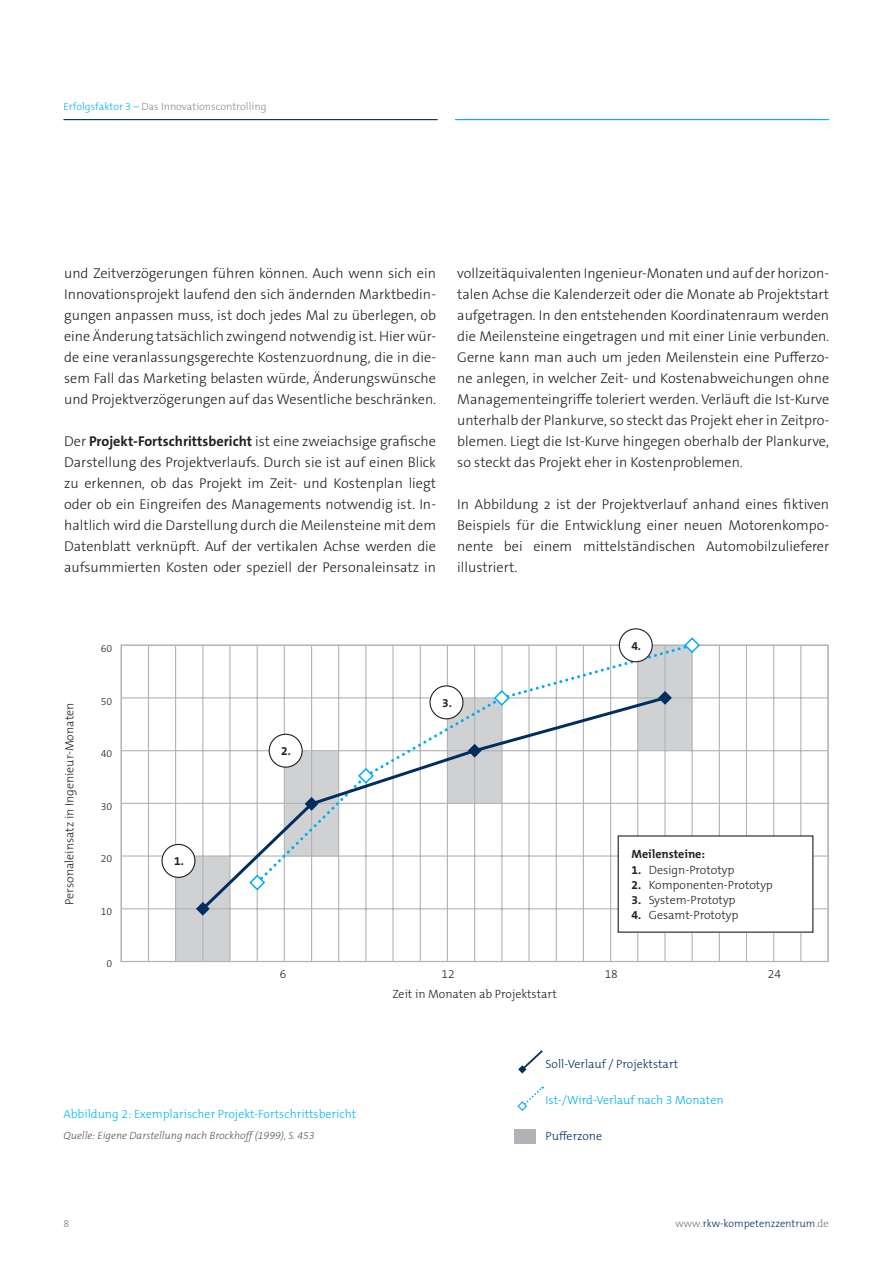
<style>
.page{position:relative;width:893px;height:1263px;background:#fff}
.page>*{position:absolute;margin:0;border:0;box-sizing:border-box;transform-origin:0 0}
.copy_blocksatz_9_5_p{font:300 14.25px/21px "The Sans Os F";color:#231f20;text-align:justify}
.copy_grafiken{font:300 12px "The Mix B W3";color:#231f20}
.bildunterschrift{font:300 12px "The Mix B W3";color:#00baf1}
.copy_grafiken-2{font:300 12px "The Mix B W3";color:#002e5e}
.copy_grafiken-3{font:300 12px "The Mix B W3";color:#00aeef}
.copy_grafiken-4{font:700 12px "The Mix B W7";color:#231f20}
.quelle_P{font:italic 300 10.5px "The Mix B W3";color:#57585a}
.t1{font:300 10.5px "The Mix B W3";color:#898b8e}
.t2{font:300 10.5px "The Mix B W3";color:#002e5e}
.t3{font:300 10.5px "The Mix B W3";color:#231f20}
.t4{font:300 10.5px "The Mix B W3";color:#76787b}
.s1{color:#00b6f0}
.s2{font-weight:700}
.s3{font-family:"The Mix B W7";font-weight:700}
.s4{color:#76787b}
</style>
<div class="page">
<hr style="left:63px;top:119px;width:375px;height:1px;background:#002e5e">
<hr style="left:455px;top:119px;width:374px;height:1px;background:#00aeef">
<hr style="left:121px;top:908px;width:707px;height:1px;background:#b2b3b7">
<hr style="left:121px;top:855px;width:707px;height:1px;background:#b2b3b7">
<hr style="left:121px;top:803px;width:707px;height:1px;background:#b2b3b7">
<hr style="left:121px;top:750px;width:707px;height:1px;background:#b2b3b7">
<hr style="left:121px;top:697px;width:707px;height:1px;background:#b2b3b7">
<hr style="left:800px;top:645px;width:1px;height:316px;background:#b2b3b7">
<hr style="left:773px;top:645px;width:1px;height:316px;background:#b2b3b7">
<hr style="left:746px;top:645px;width:1px;height:316px;background:#b2b3b7">
<hr style="left:719px;top:645px;width:1px;height:316px;background:#b2b3b7">
<hr style="left:691px;top:645px;width:2px;height:316px;background:#b2b3b7">
<hr style="left:175px;top:645px;width:1px;height:316px;background:#b2b3b7">
<hr style="left:148px;top:645px;width:1px;height:316px;background:#b2b3b7">
<svg style="left:176px;top:645px;width:516px;height:316px"></svg>
<svg style="left:199px;top:694px;width:419px;height:219px"></svg>
<svg style="left:196px;top:902px;width:14px;height:14px"></svg>
<svg style="left:248px;top:636px;width:453px;height:255px"></svg>
<div style="left:618px;top:836px;width:195px;height:96px;background:#fff"></div>
<div style="left:162px;top:844px;width:33px;height:33px;background:#fff;border-radius:50%"></div>
<div style="left:161px;top:844px;width:34px;height:34px;border:1px solid #231f20;border-radius:50%"></div>
<div style="left:514px;top:1129px;width:22px;height:15px;background:#b2b3b7"></div>
<svg style="left:518px;top:1050px;width:25px;height:23px"></svg>
<svg style="left:517px;top:1086px;width:26px;height:25px"></svg>
<div style="left:269px;top:734px;width:33px;height:33px;background:#fff;border-radius:50%"></div>
<div style="left:269px;top:734px;width:34px;height:34px;border:1px solid #231f20;border-radius:50%"></div>
<div style="left:430px;top:686px;width:33px;height:33px;background:#fff;border-radius:50%"></div>
<div style="left:429px;top:685px;width:34px;height:34px;border:1px solid #231f20;border-radius:50%"></div>
<div style="left:619px;top:629px;width:33px;height:33px;background:#fff;border-radius:50%"></div>
<div style="left:619px;top:628px;width:34px;height:34px;border:1px solid #231f20;border-radius:50%"></div>
<p class="t1" style="left:63px;top:99px;width:205px"><span class="s1">Erfolgsfaktor 3 –</span> Das Innovationscontrolling</p>
<p class="copy_blocksatz_9_5_p" style="left:64px;top:263px;width:373px">und Zeitverzögerungen führen können. Auch wenn sich ein Innovationsprojekt laufend den sich ändernden Marktbedin&shy;gungen anpassen muss, ist doch jedes Mal zu überlegen, ob eine Änderung tatsächlich zwingend notwendig ist. Hier wür&shy;de eine veranlassungsgerechte Kostenzuordnung, die in die&shy;sem Fall das Marketing belasten würde, Änderungswünsche und Projektverzögerungen auf das Wesentliche beschränken.</p>
<p class="copy_blocksatz_9_5_p" style="left:64px;top:431px;width:373px">Der <span class="s2">Projekt-Fortschrittsbericht</span> ist eine zweiachsige grafische Darstellung des Projektverlaufs. Durch sie ist auf einen Blick zu erkennen, ob das Projekt im Zeit- und Kostenplan liegt oder ob ein Eingreifen des Managements notwendig ist. In&shy;haltlich wird die Darstellung durch die Meilensteine mit dem Datenblatt verknüpft. Auf der vertikalen Achse werden die aufsummierten Kosten oder speziell der Personaleinsatz in</p>
<p class="copy_blocksatz_9_5_p" style="left:457px;top:263px;width:373px">vollzeitäquivalenten Ingenieur-Monaten und auf der horizon&shy;talen Achse die Kalenderzeit oder die Monate ab Projektstart aufgetragen. In den entstehenden Koordinatenraum werden die Meilensteine eingetragen und mit einer Linie verbunden.<br>Gerne kann man auch um jeden Meilenstein eine Pufferzo&shy;ne anlegen, in welcher Zeit- und Kostenabweichungen ohne Managementeingriffe toleriert werden. Verläuft die Ist-Kurve unterhalb der Plankurve, so steckt das Projekt eher in Zeitpro&shy;blemen. Liegt die Ist-Kurve hingegen oberhalb der Plankurve, so steckt das Projekt eher in Kostenproblemen.</p>
<p class="copy_blocksatz_9_5_p" style="left:457px;top:494px;width:373px">In Abbildung 2 ist der Projektverlauf anhand eines fiktiven Beispiels für die Entwicklung einer neuen Motorenkompo&shy;nente bei einem mittelständischen Automobilzulieferer illustriert.</p>
<p class="t3" style="left:101px;top:642px;width:13px">60</p>
<p class="copy_grafiken-4" style="left:631px;top:638px;width:11px">4.</p>
<p class="copy_grafiken" style="left:62px;top:904px;width:203px;rotate:-90deg">Personaleinsatz in Ingenieur-Monaten</p>
<p class="t3" style="left:101px;top:695px;width:13px">50</p>
<p class="t3" style="left:101px;top:747px;width:13px">40</p>
<p class="t3" style="left:101px;top:800px;width:13px">30</p>
<p class="t3" style="left:101px;top:852px;width:13px">20</p>
<p class="t3" style="left:101px;top:905px;width:13px">10</p>
<p class="t3" style="left:107px;top:957px;width:7px">0</p>
<p class="copy_grafiken-4" style="left:174px;top:853px;width:11px">1.</p>
<p class="copy_grafiken-4" style="left:281px;top:743px;width:11px">2.</p>
<p class="copy_grafiken-4" style="left:442px;top:695px;width:11px">3.</p>
<p class="copy_grafiken-4" style="left:631px;top:847px;width:75px">Meilensteine:</p>
<p class="copy_grafiken" style="left:631px;top:862px;width:104px"><span class="s3">1.</span> Design-Prototyp</p>
<p class="copy_grafiken" style="left:631px;top:877px;width:143px"><span class="s3">2.</span> Komponenten-Prototyp</p>
<p class="copy_grafiken" style="left:631px;top:892px;width:106px"><span class="s3">3.</span> System-Prototyp</p>
<p class="copy_grafiken" style="left:631px;top:907px;width:108px"><span class="s3">4.</span> Gesamt-Prototyp</p>
<p class="copy_grafiken" style="left:280px;top:966px;width:8px">6</p>
<p class="copy_grafiken" style="left:442px;top:966px;width:15px">12</p>
<p class="copy_grafiken" style="left:605px;top:966px;width:15px">18</p>
<p class="copy_grafiken" style="left:768px;top:966px;width:15px">24</p>
<p class="copy_grafiken" style="left:392px;top:987px;width:166px">Zeit in Monaten ab Projektstart</p>
<p class="bildunterschrift" style="left:63px;top:1107px;width:294px">Abbildung 2: Exemplarischer Projekt-Fortschrittsbericht</p>
<p class="quelle_P" style="left:63px;top:1130px;width:253px">Quelle: Eigene Darstellung nach Brockhoff (1999), S. 453</p>
<p class="copy_grafiken-2" style="left:546px;top:1056px;width:134px">Soll-Verlauf / Projektstart</p>
<p class="copy_grafiken-3" style="left:546px;top:1092px;width:180px">Ist-/Wird-Verlauf nach 3 Monaten</p>
<p class="copy_grafiken-2" style="left:546px;top:1128px;width:58px">Pufferzone</p>
<p class="t4" style="left:63px;top:1217px;width:7px">8</p>
<p class="t2" style="left:676px;top:1217px;width:155px"><span class="s4">www.</span>rkw-kompetenzzentrum<span class="s4">.de</span></p>
</div>
